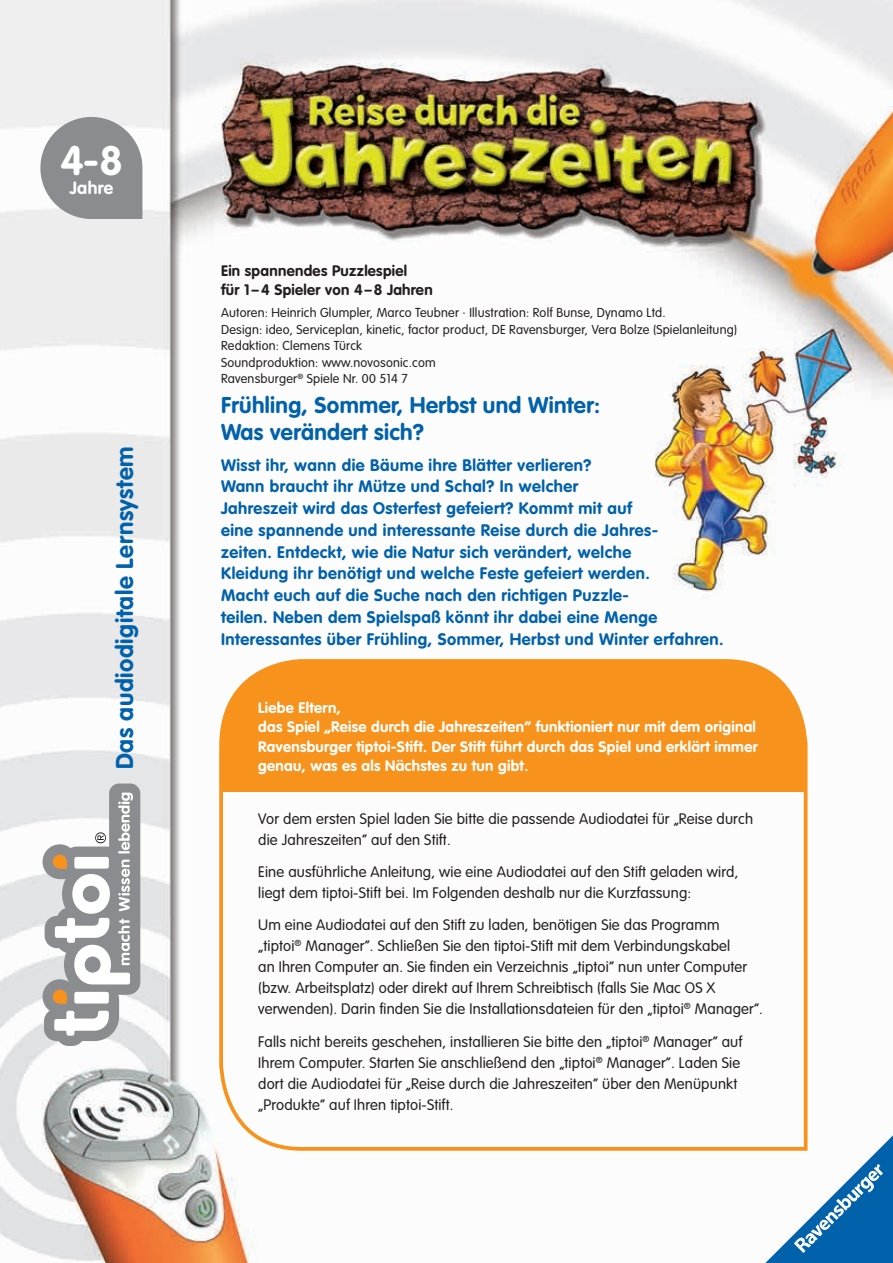
<style>
.page{position:relative;width:893px;height:1263px;background:#fff}
.page>*{position:absolute;margin:0;border:0;box-sizing:border-box;transform-origin:0 0}
.t1{font:700 40.5px "VAG Rounded Std";color:#fff}
.t2{font:700 24px "VAG Rounded Std";letter-spacing:.025em;color:#0161aa}
.t3{font:700 22.5px/27px "VAG Rounded Std";letter-spacing:.015em;color:#0161aa}
.t4{font:700 17.55px "VAG Rounded Std";letter-spacing:.025em;color:#fff}
.t5{font:700 16.5px/21.8px "VAG Rounded Std";letter-spacing:.03em;color:#0161aa}
.t6{font:300 15px/21px "VAG Rounded Std";letter-spacing:.01em;color:#231f20}
.t7{font:700 15px/19.5px "VAG Rounded Std";letter-spacing:.02em;color:#fff}
.t8{font:700 15px/18.8px "VAG Rounded Std";letter-spacing:.02em;color:#231f20}
.t9{font:300 12.75px/16.5px "VAG Rounded Std";letter-spacing:.015em;color:#231f20}
</style>
<div class="page">
<img style="left:0;top:0;width:893px;height:1263px">
<svg style="left:217px;top:657px;width:592px;height:495px"></svg>
<svg style="left:40px;top:117px;width:102px;height:102px;background:#9b9d9f"></svg>
<svg style="left:43px;top:783px;width:97px;height:263px"></svg>
<svg style="left:748px;top:1118px;width:145px;height:145px"></svg>
<h1 class="t1" style="left:60px;top:137px;width:64px">4-8</h1>
<p class="t4" style="left:70px;top:178px;width:45px">Jahre</p>
<h2 class="t2" style="left:111px;top:769px;width:325px;rotate:-90deg">Das audiodigitale Lernsystem</h2>
<p class="t8" style="left:221px;top:262px;width:213px">Ein spannendes Puzzlespiel<br>für 1– 4 Spieler von 4–8 Jahren</p>
<p class="t9" style="left:221px;top:305px;width:517px">Autoren: Heinrich Glumpler, Marco Teubner · Illustration: Rolf Bunse, Dynamo Ltd.<br>Design: ideo, Serviceplan, kinetic, factor product, DE Ravensburger, Vera Bolze (Spielanleitung)<br>Redaktion: Clemens Türck<br>Soundproduktion: www.novosonic.com<br>Ravensburger<sup>®</sup> Spiele Nr. 00 514 7</p>
<h3 class="t3" style="left:221px;top:393px;width:381px">Frühling, Sommer, Herbst und Winter:<br>Was verändert sich?</h3>
<p class="t5" style="left:221px;top:455px;width:504px">Wisst ihr, wann die Bäume ihre Blätter verlieren?<br>Wann braucht ihr Mütze und Schal? In welcher<br>Jahreszeit wird das Osterfest gefeiert? Kommt mit auf<br>eine spannende und interessante Reise durch die Jahres-<br>zeiten. Entdeckt, wie die Natur sich verändert, welche<br>Kleidung ihr benötigt und welche Feste gefeiert werden.<br>Macht euch auf die Suche nach den richtigen Puzzle-<br>teilen. Neben dem Spielspaß könnt ihr dabei eine Menge Interessantes über Frühling, Sommer, Herbst und Winter erfahren.</p>
<p class="t7" style="left:258px;top:698px;width:501px">Liebe Eltern,<br>das Spiel „Reise durch die Jahreszeiten“ funktioniert nur mit dem original Ravensburger tiptoi-Stift. Der Stift führt durch das Spiel und erklärt immer genau, was es als Nächstes zu tun gibt.</p>
<p class="t6" style="left:258px;top:809px;width:496px">Vor dem ersten Spiel laden Sie bitte die passende Audiodatei für „Reise durch die Jahreszeiten“ auf den Stift.</p>
<p class="t6" style="left:258px;top:862px;width:482px">Eine ausführliche Anleitung, wie eine Audiodatei auf den Stift geladen wird, liegt dem tiptoi-Stift bei. Im Folgenden deshalb nur die Kurzfassung:</p>
<p class="t6" style="left:258px;top:915px;width:506px">Um eine Audiodatei auf den Stift zu laden, benötigen Sie das Programm „tiptoi<sup>®</sup> Manager“. Schließen Sie den tiptoi-Stift mit dem Verbindungskabel<br>an Ihren Computer an. Sie finden ein Verzeichnis „tiptoi“ nun unter Computer (bzw. Arbeitsplatz) oder direkt auf Ihrem Schreibtisch (falls Sie Mac OS X verwenden). Darin finden Sie die Installationsdateien für den „tiptoi<sup>®</sup> Manager“.</p>
<p class="t6" style="left:258px;top:1031px;width:486px">Falls nicht bereits geschehen, installieren Sie bitte den „tiptoi<sup>®</sup> Manager“ auf Ihrem Computer. Starten Sie anschließend den „tiptoi<sup>®</sup> Manager“. Laden Sie dort die Audiodatei für „Reise durch die Jahreszeiten“ über den Menüpunkt „Produkte“ auf Ihren tiptoi-Stift.</p>
</div>
